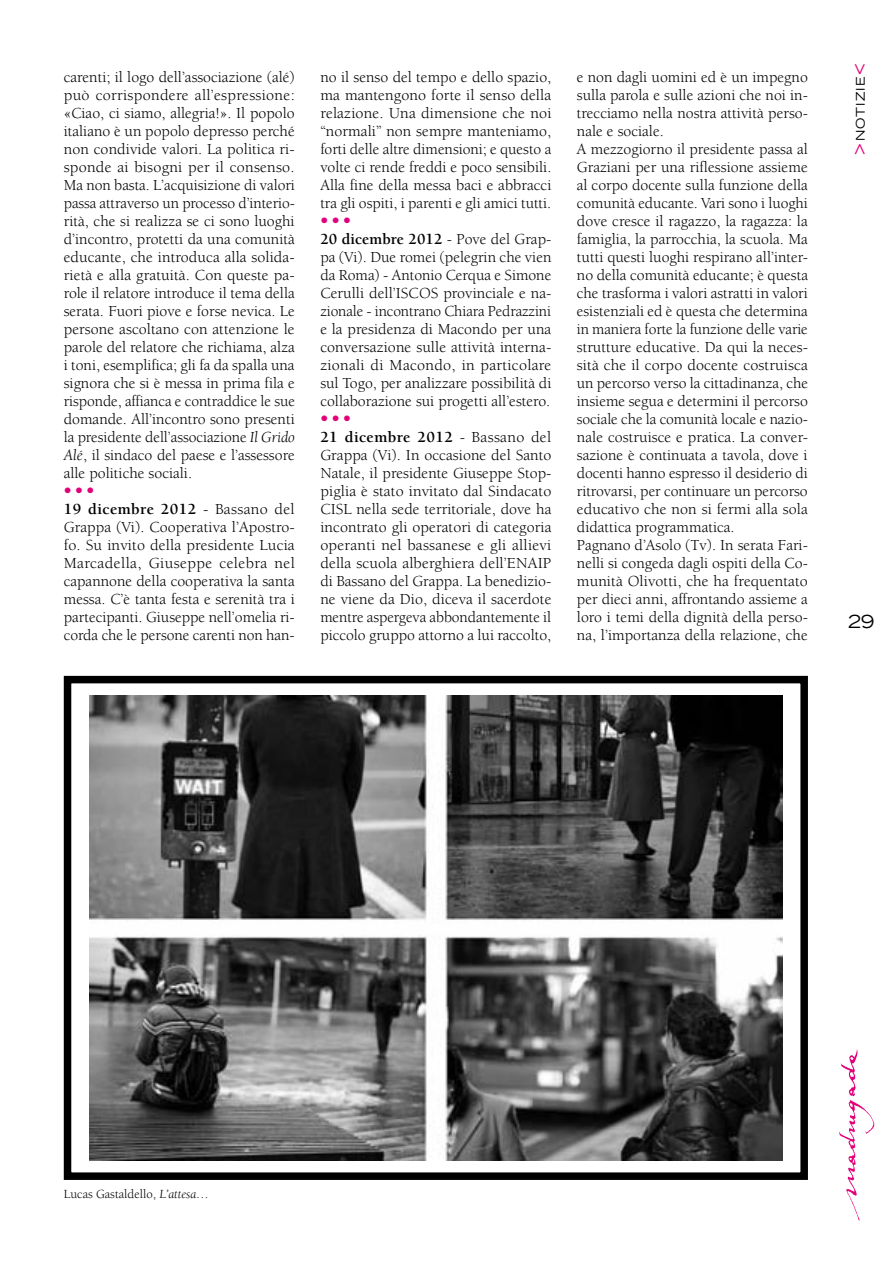
<style>
.page{position:relative;width:893px;height:1263px;background:#fff}
.page>*{position:absolute;margin:0;border:0;box-sizing:border-box;transform-origin:0 0}
.t1{font:expanded 18px "Trade Gothic LH";color:#000}
.t2{font:15.75px/18px "Berkeley";color:#000;text-align:justify}
.t3{font:15.75px "Trade Gothic Bold Cond Twenty";color:#e2007a}
.t4{font:12.75px "Berkeley";color:#000}
.t5{font:expanded 12px "Trade Gothic LH";letter-spacing:.1em;color:#000}
.s1{font-style:italic}
.s2{font-weight:700}
.s3{font-size:19.5px;color:#e2007a}
</style>
<div class="page">
<img style="left:839px;top:1049px;width:36px;height:172px">
<img style="left:89px;top:695px;width:693px;height:465px">
<div style="left:64px;top:676px;width:744px;height:504px;border:8px solid #000"></div>
<p class="t2" style="left:64px;top:68px;width:233px">carenti; il logo dell’associazione (alé) può corrispondere all’espressione: «Ciao, ci siamo, allegria!». Il popolo italiano è un popolo depresso perché non condivide valori. La politica ri&shy;sponde ai bisogni per il consenso.<br>Ma non basta. L’acquisizione di valori passa attraverso un processo d’interio&shy;rità, che si realizza se ci sono luoghi d’incontro, protetti da una comunità educante, che introduca alla solida&shy;rietà e alla gratuità. Con queste pa&shy;role il relatore introduce il tema della serata. Fuori piove e forse nevica. Le persone ascoltano con attenzione le parole del relatore che richiama, alza i toni, esemplifica; gli fa da spalla una signora che si è messa in prima fila e risponde, affianca e contraddice le sue domande. All’incontro sono presenti la presidente dell’associazione <span class="s1">Il Grido Alé</span>, il sindaco del paese e l’assessore alle politiche sociali.</p>
<p class="t3" style="left:64px;top:481px;width:32px">• • •</p>
<p class="t2" style="left:64px;top:500px;width:233px"><span class="s2">19 dicembre 2012</span> - Bassano del Grappa (Vi). Cooperativa l’Apostro&shy;fo. Su invito della presidente Lucia Marcadella, Giuseppe celebra nel capannone della cooperativa la santa messa. C’è tanta festa e serenità tra i partecipanti. Giuseppe nell’omelia ri&shy;corda che le persone carenti non han-</p>
<p class="t2" style="left:320px;top:68px;width:233px">no il senso del tempo e dello spazio, ma mantengono forte il senso della relazione. Una dimensione che noi “normali” non sempre manteniamo, forti delle altre dimensioni; e questo a volte ci rende freddi e poco sensibili.<br>Alla fine della messa baci e abbracci tra gli ospiti, i parenti e gli amici tutti.</p>
<p class="t3" style="left:320px;top:211px;width:32px">• • •</p>
<p class="t2" style="left:320px;top:230px;width:233px"><span class="s2">20 dicembre 2012</span> - Pove del Grap&shy;pa (Vi). Due romei (pelegrin che vien da Roma) - Antonio Cerqua e Simone Cerulli dell’ISCOS provinciale e na&shy;zionale - incontrano Chiara Pedrazzini e la presidenza di Macondo per una conversazione sulle attività interna&shy;zionali di Macondo, in particolare sul Togo, per analizzare possibilità di collaborazione sui progetti all’estero.</p>
<p class="t3" style="left:320px;top:409px;width:32px">• • •</p>
<p class="t2" style="left:320px;top:428px;width:233px"><span class="s2">21 dicembre 2012</span> - Bassano del Grappa (Vi). In occasione del Santo Natale, il presidente Giuseppe Stop&shy;piglia è stato invitato dal Sindacato CISL nella sede territoriale, dove ha incontrato gli operatori di categoria operanti nel bassanese e gli allievi della scuola alberghiera dell’ENAIP di Bassano del Grappa. La benedizio&shy;ne viene da Dio, diceva il sacerdote mentre aspergeva abbondantemente il piccolo gruppo attorno a lui raccolto,</p>
<p class="t2" style="left:577px;top:68px;width:233px;text-align:left">e non dagli uomini ed è un impegno sulla parola e sulle azioni che noi in&shy;trecciamo nella nostra attività perso&shy;nale e sociale.<br>A mezzogiorno il presidente passa al Graziani per una riflessione assieme al corpo docente sulla funzione della comunità educante. Vari sono i luoghi dove cresce il ragazzo, la ragazza: la famiglia, la parrocchia, la scuola. Ma tutti questi luoghi respirano all’inter&shy;no della comunità educante; è questa che trasforma i valori astratti in valori esistenziali ed è questa che determina in maniera forte la funzione delle varie strutture educative. Da qui la neces&shy;sità che il corpo docente costruisca un percorso verso la cittadinanza, che insieme segua e determini il percorso sociale che la comunità locale e nazio&shy;nale costruisce e pratica. La conver&shy;sazione è continuata a tavola, dove i docenti hanno espresso il desiderio di ritrovarsi, per continuare un percorso educativo che non si fermi alla sola didattica programmatica.<br>Pagnano d’Asolo (Tv). In serata Fari&shy;nelli si congeda dagli ospiti della Co&shy;munità Olivotti, che ha frequentato per dieci anni, affrontando assieme a loro i temi della dignità della perso&shy;na, l’importanza della relazione, che</p>
<p class="t5" style="left:852px;top:155px;width:93px;rotate:-90deg"><span class="s3">&gt;</span>NOTIZIE<span class="s3">&lt;</span></p>
<p class="t1" style="left:848px;top:610px;width:27px">29</p>
<p class="t4" style="left:64px;top:1187px;width:147px">Lucas Gastaldello, <span class="s1">L’attesa…</span></p>
</div>
